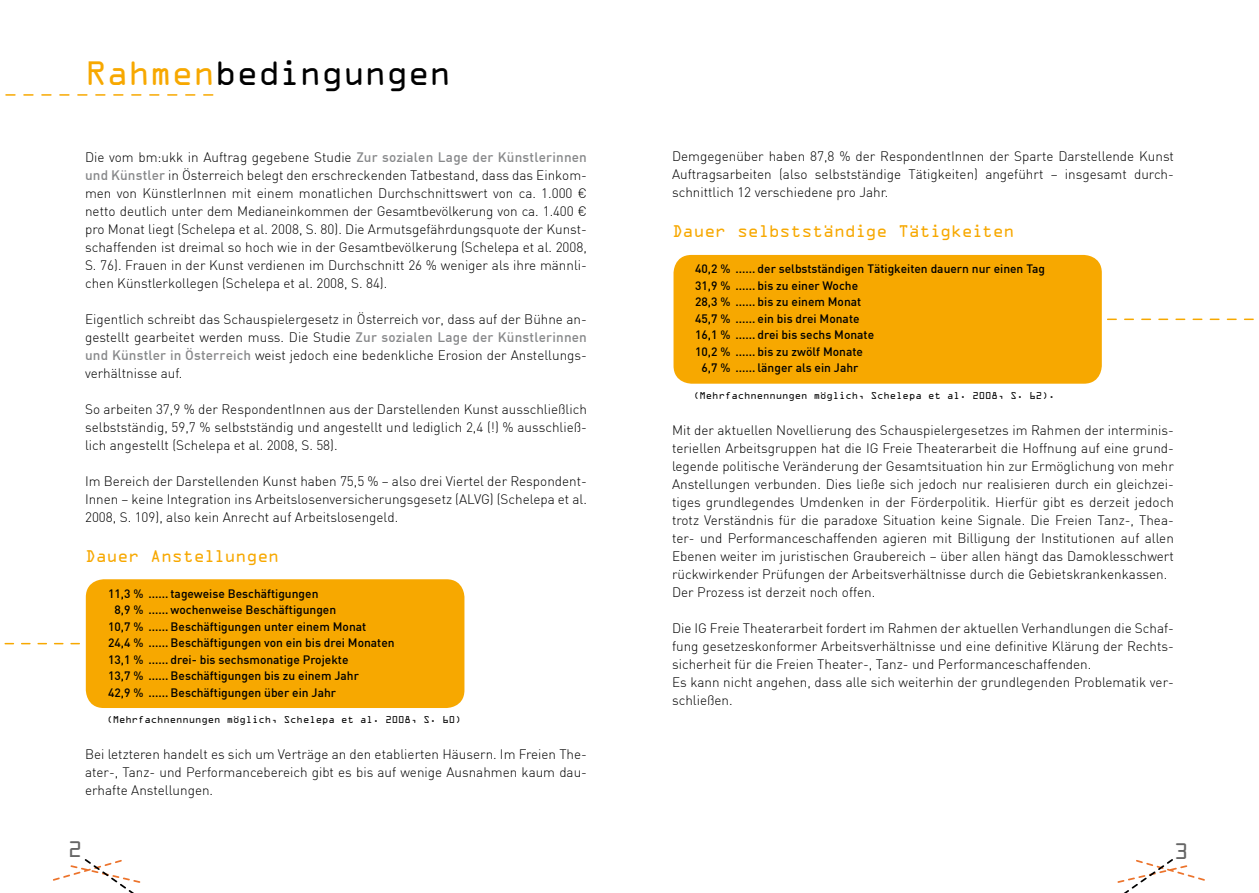
<style>
.page{position:relative;width:1259px;height:893px;background:#fff}
.page>*{position:absolute;margin:0;border:0;box-sizing:border-box;transform-origin:0 0}
.t1{font:36px "OCRA Extended";letter-spacing:-.005em;color:#000}
.t2{font:24px "OCRA Extended";color:#666}
.t3{font:18px "OCRA Extended";color:#f7a800}
.t4{font:300 13.5px/18px "DIN";color:#000;text-align:justify}
.t5{font:500 12px "DIN";color:#000}
.t6{font:10.5px "OCRA Extended";color:#000}
.s1{color:#f7a800}
.s2{font-weight:500;color:#87888a}
</style>
<div class="page">
<svg style="left:53px;top:859px;width:88px;height:34px"></svg>
<svg style="left:1117px;top:859px;width:87px;height:34px"></svg>
<div style="left:86px;top:579px;width:378px;height:129px;background:#f7a800;border-radius:18px"></div>
<svg style="left:4px;top:643px;width:75px;height:1px"></svg>
<svg style="left:5px;top:94px;width:208px;height:2px"></svg>
<div style="left:673px;top:255px;width:428px;height:129px;background:#f7a800;border-radius:18px"></div>
<svg style="left:1107px;top:319px;width:147px;height:1px"></svg>
<h1 class="t1" style="left:85px;top:54px;width:367px"><span class="s1">Rahmen</span>bedingungen</h1>
<p class="t4" style="left:85px;top:148px;width:503px">Die vom bm:ukk in Auftrag gegebene Studie <span class="s2">Zur sozialen Lage der Künstlerinnen und Künstler</span> in Österreich belegt den erschreckenden Tatbestand, dass das Einkom&shy;men von KünstlerInnen mit einem monatlichen Durchschnittswert von ca. 1.000 € netto deutlich unter dem Medianeinkommen der Gesamtbevölkerung von ca. 1.400 € pro Monat liegt (Schelepa et al. 2008, S. 80). Die Armutsgefährdungsquote der Kunst&shy;schaffenden ist dreimal so hoch wie in der Gesamtbevölkerung (Schelepa et al. 2008, S. 76). Frauen in der Kunst verdienen im Durchschnitt 26 % weniger als ihre männli&shy;chen Künstlerkollegen (Schelepa et al. 2008, S. 84).</p>
<p class="t4" style="left:85px;top:310px;width:503px">Eigentlich schreibt das Schauspielergesetz in Österreich vor, dass auf der Bühne an&shy;gestellt gearbeitet werden muss. Die Studie <span class="s2">Zur sozialen Lage der Künstlerinnen und Künstler in Österreich</span> weist jedoch eine bedenkliche Erosion der Anstellungs&shy;verhältnisse auf.</p>
<p class="t4" style="left:85px;top:400px;width:503px">So arbeiten 37,9 % der RespondentInnen aus der Darstellenden Kunst ausschließlich selbstständig, 59,7 % selbstständig und angestellt und lediglich 2,4 (!) % ausschließ&shy;lich angestellt (Schelepa et al. 2008, S. 58).</p>
<p class="t4" style="left:85px;top:472px;width:503px">Im Bereich der Darstellenden Kunst haben 75,5 % – also drei Viertel der Respondent-Innen – keine Integration ins Arbeitslosenversicherungsgesetz (ALVG) (Schelepa et al.<br>2008, S. 109), also kein Anrecht auf Arbeitslosengeld.</p>
<h3 class="t3" style="left:85px;top:546px;width:196px">Dauer Anstellungen</h3>
<p class="t5" style="left:108px;top:586px;width:212px">11,3 % ...... tageweise Beschäftigungen</p>
<p class="t5" style="left:115px;top:602px;width:223px">8,9 % ...... wochenweise Beschäftigungen</p>
<p class="t5" style="left:108px;top:619px;width:260px">10,7 % ...... Beschäftigungen unter einem Monat</p>
<p class="t5" style="left:108px;top:635px;width:288px">24,4 % ...... Beschäftigungen von ein bis drei Monaten</p>
<p class="t5" style="left:108px;top:652px;width:242px">13,1 % ...... drei- bis sechsmonatige Projekte</p>
<p class="t5" style="left:108px;top:668px;width:252px">13,7 % ...... Beschäftigungen bis zu einem Jahr</p>
<p class="t5" style="left:108px;top:685px;width:229px">42,9 % ...... Beschäftigungen über ein Jahr</p>
<p class="t6" style="left:106px;top:714px;width:357px">(Mehrfachnennungen möglich, Schelepa et al. 2008, S. 60)</p>
<p class="t4" style="left:85px;top:745px;width:503px">Bei letzteren handelt es sich um Verträge an den etablierten Häusern. Im Freien The&shy;ater-, Tanz- und Performancebereich gibt es bis auf wenige Ausnahmen kaum dau&shy;erhafte Anstellungen.</p>
<h2 class="t2" style="left:68px;top:836px;width:16px">2</h2>
<p class="t4" style="left:672px;top:147px;width:503px">Demgegenüber haben 87,8 % der RespondentInnen der Sparte Darstellende Kunst Auftragsarbeiten (also selbstständige Tätigkeiten) angeführt – insgesamt durch&shy;schnittlich 12 verschiedene pro Jahr.</p>
<h3 class="t3" style="left:672px;top:222px;width:344px">Dauer selbstständige Tätigkeiten</h3>
<p class="t5" style="left:695px;top:261px;width:352px">40,2 % ...... der selbstständigen Tätigkeiten dauern nur einen Tag</p>
<p class="t5" style="left:695px;top:278px;width:164px">31,9 % ...... bis zu einer Woche</p>
<p class="t5" style="left:695px;top:294px;width:168px">28,3 % ...... bis zu einem Monat</p>
<p class="t5" style="left:695px;top:311px;width:166px">45,7 % ...... ein bis drei Monate</p>
<p class="t5" style="left:695px;top:327px;width:181px">16,1 % ...... drei bis sechs Monate</p>
<p class="t5" style="left:695px;top:344px;width:169px">10,2 % ...... bis zu zwölf Monate</p>
<p class="t5" style="left:701px;top:360px;width:158px">6,7 % ...... länger als ein Jahr</p>
<p class="t6" style="left:693px;top:390px;width:363px">(Mehrfachnennungen möglich, Schelepa et al. 2008, S. 62).</p>
<p class="t4" style="left:672px;top:421px;width:503px;text-align:left">Mit der aktuellen Novellierung des Schauspielergesetzes im Rahmen der interminis&shy;teriellen Arbeitsgruppen hat die IG Freie Theaterarbeit die Hoffnung auf eine grund&shy;legende politische Veränderung der Gesamtsituation hin zur Ermöglichung von mehr Anstellungen verbunden. Dies ließe sich jedoch nur realisieren durch ein gleichzei&shy;tiges grundlegendes Umdenken in der Förderpolitik. Hierfür gibt es derzeit jedoch trotz Verständnis für die paradoxe Situation keine Signale. Die Freien Tanz-, Thea&shy;ter- und Performanceschaffenden agieren mit Billigung der Institutionen auf allen Ebenen weiter im juristischen Graubereich – über allen hängt das Damoklesschwert rückwirkender Prüfungen der Arbeitsverhältnisse durch die Gebietskrankenkassen.<br>Der Prozess ist derzeit noch offen.</p>
<p class="t4" style="left:672px;top:618px;width:503px;text-align:left">Die IG Freie Theaterarbeit fordert im Rahmen der aktuellen Verhandlungen die Schaf&shy;fung gesetzeskonformer Arbeitsverhältnisse und eine definitive Klärung der Rechts&shy;sicherheit für die Freien Theater-, Tanz- und Performanceschaffenden.<br>Es kann nicht angehen, dass alle sich weiterhin der grundlegenden Problematik ver&shy;schließen.</p>
<h2 class="t2" style="left:1174px;top:839px;width:16px">3</h2>
</div>
